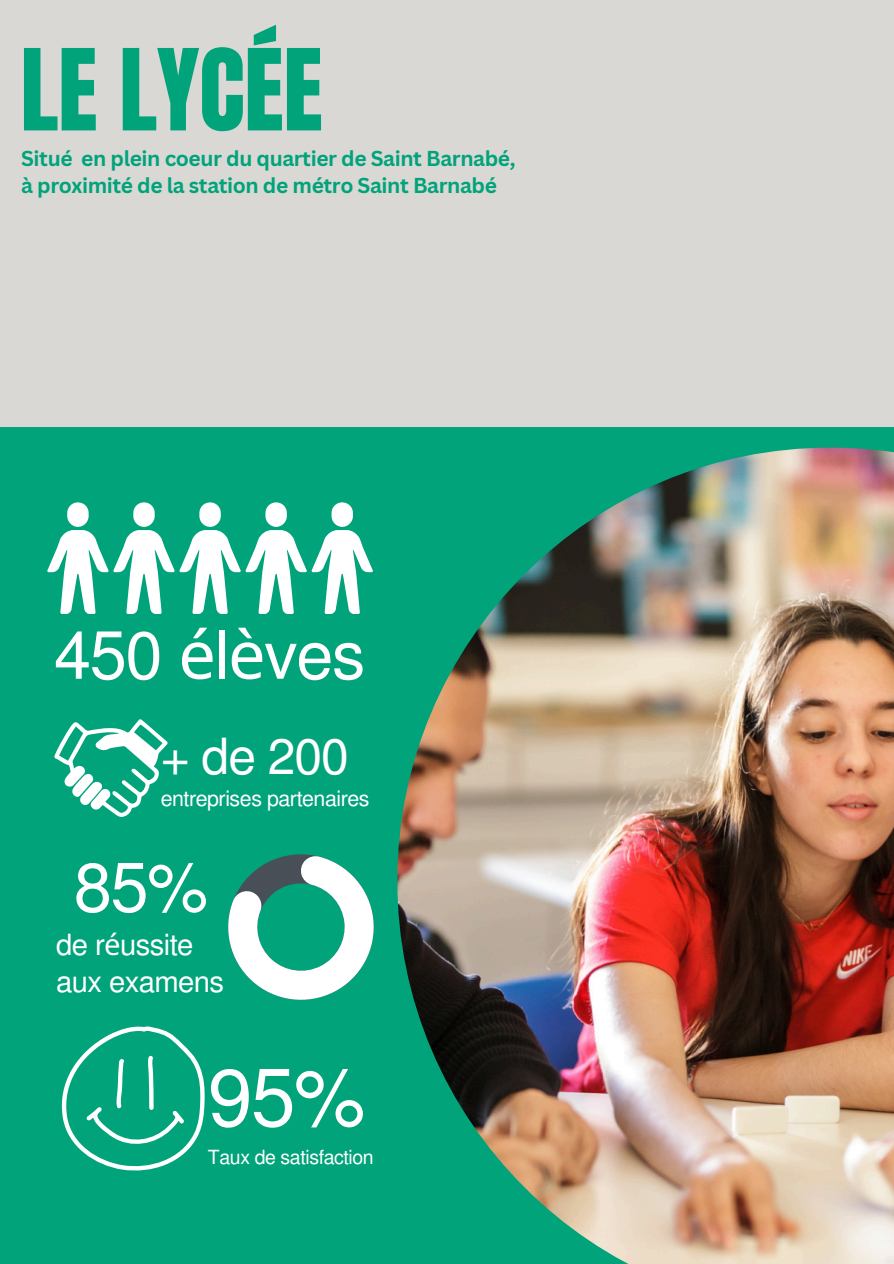
<style>
.page{position:relative;width:894px;height:1264px;background:#fff}
.page>*{position:absolute;margin:0;border:0;box-sizing:border-box;transform-origin:0 0}
.t1{font:96px "Anton";letter-spacing:-.005em;color:#00a37a}
.t2{font:80.25px "Mukti";color:#fff}
.t3{font:68.4px "Mukti";color:#fff}
.t4{font:66.6px "Mukti";letter-spacing:-.02em;color:#fff}
.t5{font:49.8px "Mukti";color:#fff}
.t6{font:29.25px/36.6px "Mukti";letter-spacing:-.02em;color:#fff}
.t7{font:21.3px "Mukti";letter-spacing:-.02em;color:#fff}
.t8{font:700 21px "Canva Sans";letter-spacing:-.02em;color:#00a37a}
.t9{font:19.5px "Mukti";letter-spacing:-.02em;color:#fff}
.s1{font-family:"Noto Sans"}
</style>
<div class="page">
<div style="left:0;top:0;width:893px;height:1263px;background:#dad8d5"></div>
<div style="left:0;top:427px;width:893px;height:836px;background:#00a37a"></div>
<svg style="left:47px;top:502px;width:326px;height:112px;background:#6cc9b2"></svg>
<svg style="left:228px;top:854px;width:145px;height:145px;background:#70c1ae"></svg>
<svg style="left:54px;top:719px;width:114px;height:97px;background:#4ebfa3"></svg>
<svg style="left:57px;top:1025px;width:148px;height:148px;background:#22af8b"></svg>
<img style="left:397px;top:447px;width:496px;height:816px">
<h1 class="t1" style="left:20px;top:21px;width:304px">LE LYCÉE</h1>
<p class="t8" style="left:21px;top:143px;width:495px">Situé en plein coeur du quartier de Saint Barnabé,</p>
<p class="t8" style="left:21px;top:170px;width:477px">à proximité de la station de métro Saint Barnabé</p>
<p class="t4" style="left:54px;top:608px;width:313px">450 <span class="s1">é</span>l<span class="s1">è</span>ves</p>
<p class="t5" style="left:161px;top:721px;width:190px">+ de 200</p>
<p class="t7" style="left:161px;top:783px;width:210px">entreprises partenaires</p>
<h2 class="t3" style="left:74px;top:839px;width:135px">85%</h2>
<h2 class="t6" style="left:56px;top:925px;width:169px">de r<span class="s1">é</span>ussite aux examens</h2>
<p class="t2" style="left:208px;top:1040px;width:159px">95%</p>
<h3 class="t9" style="left:208px;top:1143px;width:167px">Taux de satisfaction</h3>
</div>
